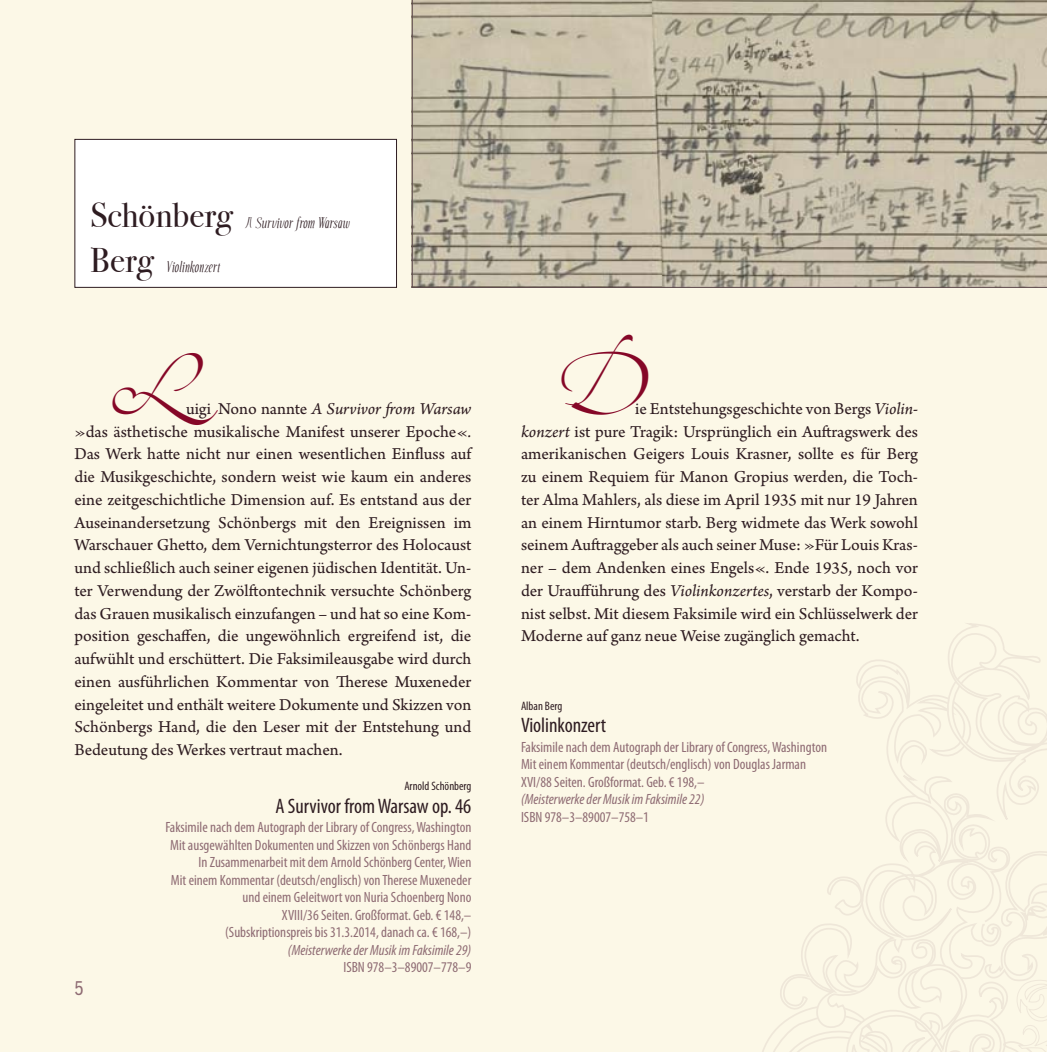
<style>
.page{position:relative;width:1047px;height:1052px;background:#fcf8e7}
.page>*{position:absolute;margin:0;border:0;box-sizing:border-box;transform-origin:0 0}
.t1{font:35px/44.6px "Bodoni Svty Two OSITCTT Book";color:#2e1c21}
.t2{font:condensed 21px "Myriad Pro";color:#2e1c21}
.t3{font:condensed 19.25px "Trade Gothic Next LT Pro";color:#8e6b73}
.t4{font:17.5px/22.8px "Arno Pro Sm Text";letter-spacing:-.005em;color:#2e1c21;text-align:justify}
.t5{font:17.5px "Arno Pro Italic Sm Text";letter-spacing:-.005em;color:#2e1c21}
.t6{font:italic 15.75px "Echelon";letter-spacing:.03em;color:#2e1c21}
.t7{font:condensed 14.88px/17.5px "Myriad Pro";color:#8e6b73}
.t8{font:italic condensed 14.88px "Myriad Pro";color:#8e6b73}
.t9{font:condensed 12.25px "Myriad Pro";color:#2e1c21}
.s1{font-family:"Arno Pro Sm Text"}
.s2{font-family:"Arno Pro Italic Sm Text"}
</style>
<div class="page">
<svg style="left:412px;top:0;width:635px;height:288px;background:#b9b19e"></svg>
<div style="left:75px;top:139px;width:321px;height:148px;background:#fff"></div>
<div style="left:74px;top:139px;width:323px;height:149px;border:1px solid #2e1c21"></div>
<svg style="left:762px;top:623px;width:285px;height:429px"></svg>
<h1 class="t1" style="left:90px;top:193px;width:144px">Schönberg<br>Berg</h1>
<p class="t6" style="left:166px;top:259px;width:55px">Violinkonzert</p>
<p class="t6" style="left:246px;top:215px;width:105px">A Survivor from Warsaw</p>
<p class="t5" style="left:186px;top:398px;width:287px"><span class="s1">uigi Nono nannte</span> A Survivor from Warsaw</p>
<p class="t4" style="left:74px;top:421px;width:398px">»das ästhetische musikalische Manifest unserer Epoche«<span class="s2">.<br></span>Das Werk hatte nicht nur einen wesentlichen Einfluss auf die Musikgeschichte, sondern weist wie kaum ein anderes eine zeitgeschichtliche Dimension auf. Es entstand aus der Auseinandersetzung Schönbergs mit den Ereignissen im Warschauer Ghetto, dem Vernichtungsterror des Holocaust und schließlich auch seiner eigenen jüdischen Identität. Un&shy;ter Verwendung der Zwölftontechnik versuchte Schönberg das Grauen musikalisch einzufangen – und hat so eine Kom&shy;position geschaffen, die ungewöhnlich ergreifend ist, die aufwühlt und erschüttert. Die Faksimileausgabe wird durch einen ausführlichen Kommentar von Therese Muxeneder eingeleitet und enthält weitere Dokumente und Skizzen von Schönbergs Hand, die den Leser mit der Entstehung und Bedeutung des Werkes vertraut machen.</p>
<p class="t9" style="left:404px;top:779px;width:69px">Arnold Schönberg</p>
<p class="t2" style="left:275px;top:793px;width:197px">A Survivor from Warsaw op. 46</p>
<p class="t7" style="left:165px;top:818px;width:307px;text-align:right">Faksimile nach dem Autograph der Library of Congress, Washington Mit ausgewählten Dokumenten und Skizzen von Schönbergs Hand In Zusammenarbeit mit dem Arnold Schönberg Center, Wien<br>Mit einem Kommentar (deutsch/englisch) von Therese Muxeneder und einem Geleitwort von Nuria Schoenberg Nono<br>XVIII/36 Seiten. Großformat. Geb. € 148,–<br>(Subskriptionspreis bis 31.3.2014, danach ca. € 168,–)</p>
<p class="t8" style="left:288px;top:941px;width:185px">(Meisterwerke der Musik im Faksimile 29)</p>
<p class="t7" style="left:343px;top:958px;width:129px">ISBN 978–3–89007–778–9</p>
<p class="t3" style="left:74px;top:975px;width:11px">5</p>
<p class="t4" style="left:521px;top:398px;width:398px;text-indent:114px">ie Entstehungsgeschichte von Bergs <span class="s2">Violin&shy;konzert</span> ist pure Tragik: Ursprünglich ein Auftragswerk des amerikanischen Geigers Louis Krasner, sollte es für Berg zu einem Requiem für Manon Gropius werden, die Toch&shy;ter Alma Mahlers, als diese im April 1935 mit nur 19 Jahren an einem Hirntumor starb. Berg widmete das Werk sowohl seinem Auftraggeber als auch seiner Muse: »Für Louis Kras&shy;ner – dem Andenken eines Engels«. Ende 1935, noch vor der Uraufführung des <span class="s2">Violinkonzertes</span>, verstarb der Kompo&shy;nist selbst. Mit diesem Faksimile wird ein Schlüsselwerk der Moderne auf ganz neue Weise zugänglich -gemacht.</p>
<p class="t9" style="left:521px;top:698px;width:43px">Alban Berg</p>
<p class="t2" style="left:521px;top:712px;width:87px">Violinkonzert</p>
<p class="t7" style="left:521px;top:738px;width:307px">Faksimile nach dem Autograph der Library of Congress, Washington<br>Mit einem Kommentar (deutsch/englisch) von Douglas Jarman<br>XVI/88 Seiten. Großformat. Geb. € 198,–</p>
<p class="t8" style="left:521px;top:790px;width:185px">(Meisterwerke der Musik im Faksimile 22)</p>
<p class="t7" style="left:521px;top:808px;width:129px">ISBN 978–3–89007–758–1</p>
</div>
